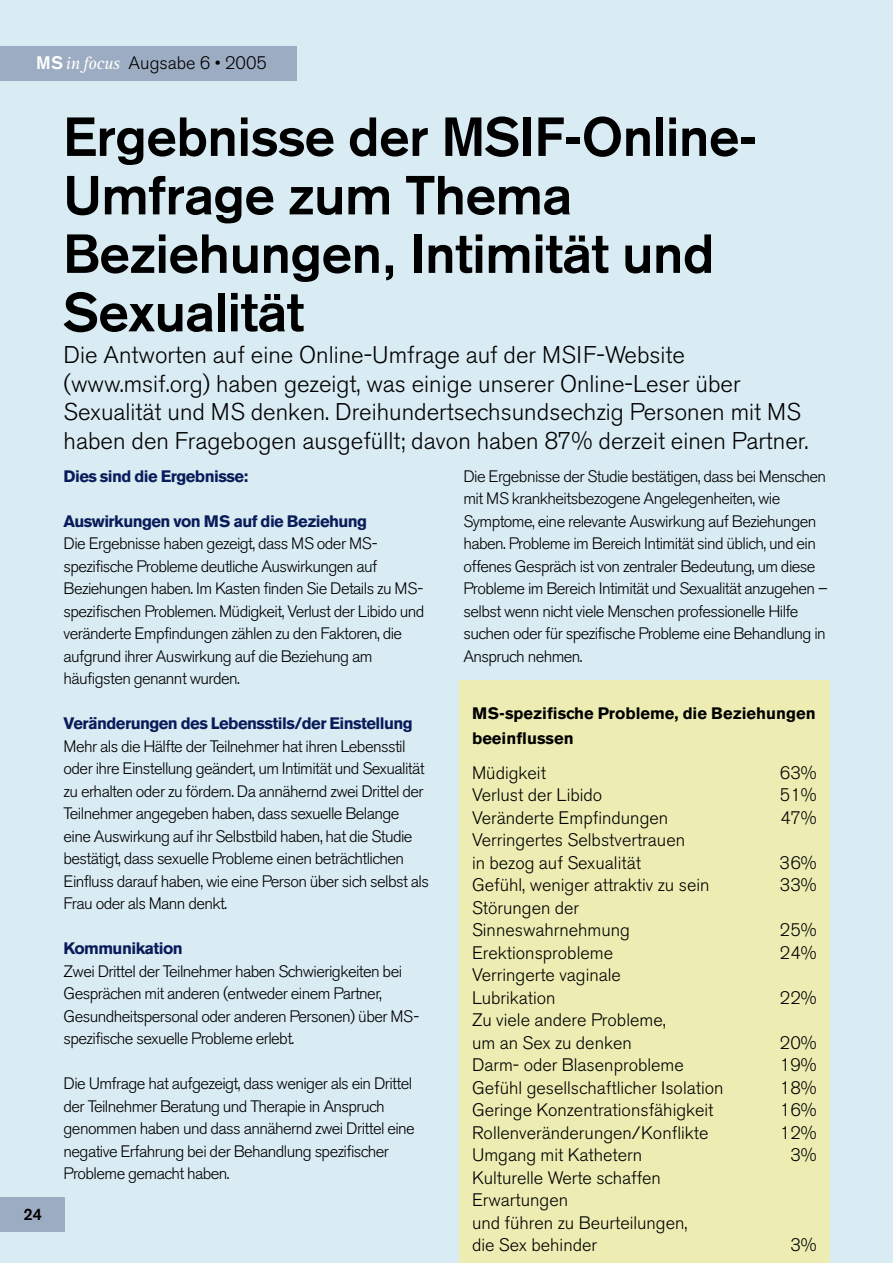
<style>
.page{position:relative;width:893px;height:1263px;background:#fff}
.page>*{position:absolute;margin:0;border:0;box-sizing:border-box;transform-origin:0 0}
.t1{font:700 54px/58.5px "Akzidenz Grotesk";color:#000}
.t2{font:300 24px/28.5px "Akzidenz Grotesk BE";color:#000}
.t3{font:300 18px/22.5px "Akzidenz Grotesk BE";color:#000}
.t4{font:300 16.5px/22.5px "Akzidenz Grotesk BE";letter-spacing:-.035em;color:#000}
.t5{font:700 16.5px "Akzidenz Grotesk BE";letter-spacing:-.035em;color:#091c5a}
.t6{font:700 16.5px/25.5px "Akzidenz Grotesk BE";color:#000}
.t7{font:500 16.5px "Akzidenz Grotesk BE";color:#000}
.s1{font-weight:500;color:#fff}
.s2{font-family:"Rotis Serif";font-weight:400;font-style:italic;color:#fff}
</style>
<div class="page">
<div style="left:0;top:0;width:892px;height:1263px;background:#d9ebf3"></div>
<div style="left:0;top:1197px;width:65px;height:34px;background:#9cacc2"></div>
<div style="left:0;top:47px;width:297px;height:34px;background:#9cacc2"></div>
<div style="left:459px;top:680px;width:370px;height:583px;background:#ededb3"></div>
<p class="t3" style="left:36px;top:54px;width:232px"><span class="s1">MS</span><span class="s2">in focus</span> Augsabe 6 • 2005</p>
<p class="t7" style="left:24px;top:1208px;width:20px">24</p>
<h1 class="t1" style="left:64px;top:112px;width:695px">Ergebnisse der MSIF-Online-<br>Umfrage zum Thema<br>Beziehungen, Intimität und<br>Sexualität</h1>
<p class="t2" style="left:64px;top:343px;width:746px">Die Antworten auf eine Online-Umfrage auf der MSIF-Website (www.msif.org) haben gezeigt, was einige unserer Online-Leser über Sexualität und MS denken. Dreihundertsechsundsechzig Personen mit MS haben den Fragebogen ausgefüllt; davon haben 87% derzeit einen Partner.</p>
<p class="t5" style="left:64px;top:470px;width:186px">Dies sind die Ergebnisse:</p>
<p class="t5" style="left:64px;top:515px;width:305px">Auswirkungen von MS auf die Beziehung</p>
<p class="t4" style="left:64px;top:534px;width:362px">Die Ergebnisse haben gezeigt, dass MS oder MS&shy;spezifische Probleme deutliche Auswirkungen auf Beziehungen haben. Im Kasten finden Sie Details zu MS&shy;spezifischen Problemen. Müdigkeit, Verlust der Libido und veränderte Empfindungen zählen zu den Faktoren, die aufgrund ihrer Auswirkung auf die Beziehung am häufigsten genannt wurden.</p>
<p class="t5" style="left:64px;top:717px;width:351px">Veränderungen des Lebensstils/der Einstellung</p>
<p class="t4" style="left:64px;top:737px;width:367px">Mehr als die Hälfte der Teilnehmer hat ihren Lebensstil oder ihre Einstellung geändert, um Intimität und Sexualität zu erhalten oder zu fördern. Da annähernd zwei Drittel der Teilnehmer angegeben haben, dass sexuelle Belange eine Auswirkung auf ihr Selbstbild haben, hat die Studie bestätigt, dass sexuelle Probleme einen beträchtlichen Einfluss darauf haben, wie eine Person über sich selbst als Frau oder als Mann denkt.</p>
<p class="t5" style="left:64px;top:942px;width:121px">Kommunikation</p>
<p class="t4" style="left:64px;top:962px;width:357px">Zwei Drittel der Teilnehmer haben Schwierigkeiten bei Gesprächen mit anderen (entweder einem Partner, Gesundheitspersonal oder anderen Personen) über MS&shy;spezifische sexuelle Probleme erlebt.</p>
<p class="t4" style="left:64px;top:1074px;width:353px">Die Umfrage hat aufgezeigt, dass weniger als ein Drittel der Teilnehmer Beratung und Therapie in Anspruch genommen haben und dass annähernd zwei Drittel eine negative Erfahrung bei der Behandlung spezifischer Probleme gemacht haben.</p>
<p class="t4" style="left:463px;top:467px;width:365px">Die Ergebnisse der Studie bestätigen, dass bei Menschen mit MS krankheitsbezogene Angelegenheiten, wie Symptome, eine relevante Auswirkung auf Beziehungen haben. Probleme im Bereich Intimität sind üblich, und ein offenes Gespräch ist von zentraler Bedeutung, um diese Probleme im Bereich Intimität und Sexualität anzugehen – selbst wenn nicht viele Menschen professionelle Hilfe suchen oder für spezifische Probleme eine Behandlung in Anspruch nehmen.</p>
<p class="t6" style="left:472px;top:702px;width:345px">MS-spezifische Probleme, die Beziehungen beeinflussen</p>
<p class="t3" style="left:472px;top:764px;width:75px">Müdigkeit</p>
<p class="t3" style="left:779px;top:764px;width:38px">63%</p>
<p class="t3" style="left:472px;top:786px;width:132px">Verlust der Libido</p>
<p class="t3" style="left:779px;top:786px;width:38px">51%</p>
<p class="t3" style="left:472px;top:808px;width:198px">Veränderte Empfindungen</p>
<p class="t3" style="left:780px;top:808px;width:37px">47%</p>
<p class="t3" style="left:472px;top:831px;width:214px">Verringertes Selbstvertrauen in bezog auf Sexualität</p>
<p class="t3" style="left:779px;top:853px;width:39px">36%</p>
<p class="t3" style="left:472px;top:876px;width:239px">Gefühl, weniger attraktiv zu sein</p>
<p class="t3" style="left:779px;top:876px;width:38px">33%</p>
<p class="t3" style="left:472px;top:898px;width:159px">Störungen der<br>Sinneswahrnehmung</p>
<p class="t3" style="left:779px;top:921px;width:38px">25%</p>
<p class="t3" style="left:472px;top:943px;width:143px">Erektionsprobleme</p>
<p class="t3" style="left:779px;top:943px;width:38px">24%</p>
<p class="t3" style="left:472px;top:966px;width:150px">Verringerte vaginale<br>Lubrikation</p>
<p class="t3" style="left:779px;top:988px;width:38px">22%</p>
<p class="t3" style="left:472px;top:1011px;width:195px">Zu viele andere Probleme, um an Sex zu denken</p>
<p class="t3" style="left:779px;top:1033px;width:38px">20%</p>
<p class="t3" style="left:472px;top:1056px;width:213px">Darm- oder Blasenprobleme</p>
<p class="t3" style="left:779px;top:1056px;width:38px">19%</p>
<p class="t3" style="left:472px;top:1078px;width:253px">Gefühl gesellschaftlicher Isolation</p>
<p class="t3" style="left:779px;top:1078px;width:38px">18%</p>
<p class="t3" style="left:472px;top:1101px;width:243px">Geringe Konzentrationsfähigkeit</p>
<p class="t3" style="left:779px;top:1101px;width:38px">16%</p>
<p class="t3" style="left:472px;top:1123px;width:238px">Rollenveränderungen/Konflikte</p>
<p class="t3" style="left:779px;top:1123px;width:38px">12%</p>
<p class="t3" style="left:472px;top:1146px;width:172px">Umgang mit Kathetern</p>
<p class="t3" style="left:790px;top:1146px;width:28px">3%</p>
<p class="t3" style="left:472px;top:1168px;width:217px">Kulturelle Werte schaffen<br>Erwartungen<br>und führen zu Beurteilungen, die Sex behinder</p>
<p class="t3" style="left:790px;top:1236px;width:28px">3%</p>
</div>
